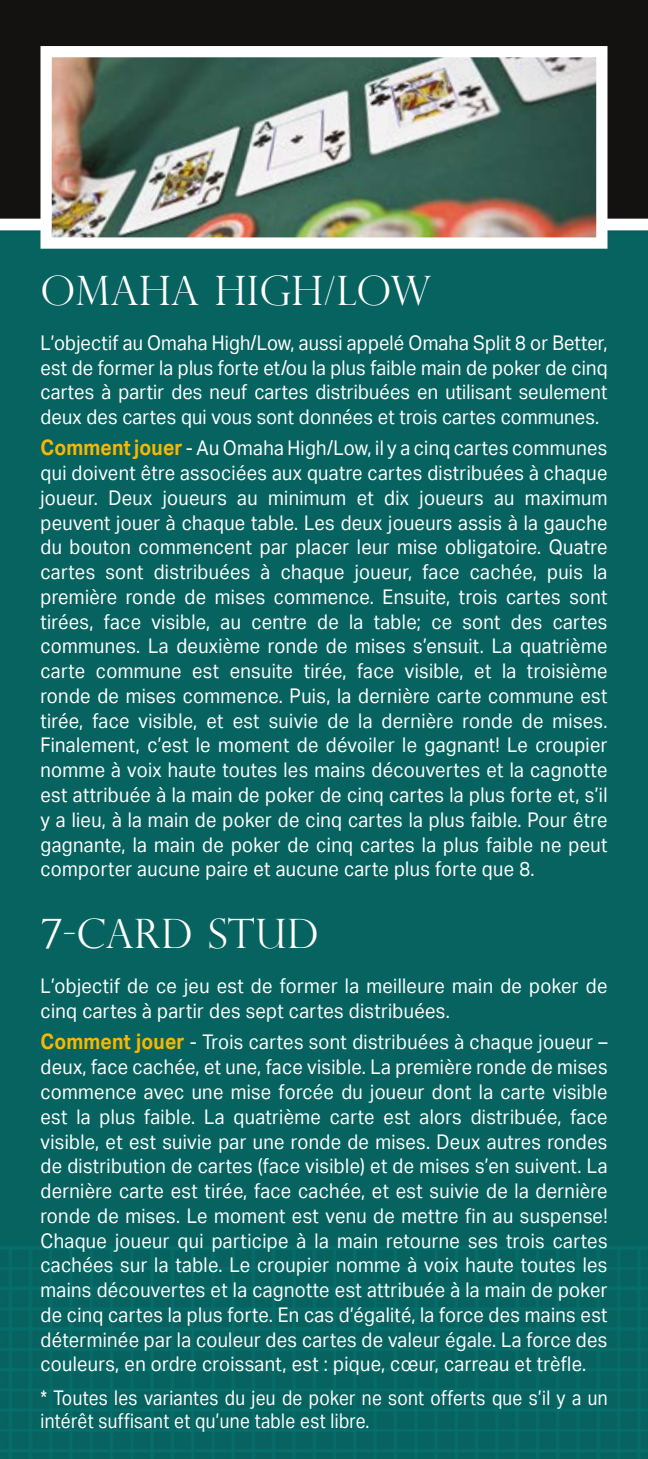
<style>
.page{position:relative;width:648px;height:1459px;background:#fff}
.page>*{position:absolute;margin:0;border:0;box-sizing:border-box;transform-origin:0 0}
.t1{font:300 40.5px "Perpetua Titling";letter-spacing:.01em;color:#fff}
.t2{font:20.25px/24.8px "Aktiv Grotesk";letter-spacing:.02em;color:#fff;text-align:justify;scale:.9 1}
.t3{font:20.25px/23.2px "Aktiv Grotesk";letter-spacing:.02em;color:#fff;scale:.85 1}
.s1{font-weight:700;font-size:21.38px;color:#fab700}
</style>
<div class="page">
<img style="left:0;top:0;width:648px;height:1458px">
<div style="left:0;top:218px;width:648px;height:12px;background:#fff"></div>
<img style="left:53px;top:58px;width:543px;height:179px">
<div style="left:41px;top:46px;width:567px;height:203px;border:11px solid #fff"></div>
<h1 class="t1" style="left:40px;top:266px;width:392px">OMAHA HIGH/LOW</h1>
<p class="t2" style="left:40px;top:330px;width:632px">L’objectif au Omaha High/Low, aussi appelé Omaha Split 8 or Better, est de former la plus forte et/ou la plus faible main de poker de cinq cartes à partir des neuf cartes distribuées en utilisant seulement deux des cartes qui vous sont données et trois cartes communes.</p>
<p class="t2" style="left:40px;top:436px;width:632px"><span class="s1">Comment jouer</span> - Au Omaha High/Low, il y a cinq cartes communes qui doivent être associées aux quatre cartes distribuées à chaque joueur. Deux joueurs au minimum et dix joueurs au maximum peuvent jouer à chaque table. Les deux joueurs assis à la gauche du bouton commencent par placer leur mise obligatoire. Quatre cartes sont distribuées à chaque joueur, face cachée, puis la première ronde de mises commence. Ensuite, trois cartes sont tirées, face visible, au centre de la table; ce sont des cartes communes. La deuxième ronde de mises s’ensuit. La quatrième carte commune est ensuite tirée, face visible, et la troisième ronde de mises commence. Puis, la dernière carte commune est tirée, face visible, et est suivie de la dernière ronde de mises.<br>Finalement, c’est le moment de dévoiler le gagnant! Le croupier nomme à voix haute toutes les mains découvertes et la cagnotte est attribuée à la main de poker de cinq cartes la plus forte et, s’il y a lieu, à la main de poker de cinq cartes la plus faible. Pour être gagnante, la main de poker de cinq cartes la plus faible ne peut comporter aucune paire et aucune carte plus forte que 8.</p>
<h1 class="t1" style="left:40px;top:909px;width:280px">7-CARD STUD</h1>
<p class="t2" style="left:40px;top:973px;width:631px">L’objectif de ce jeu est de former la meilleure main de poker de cinq cartes à partir des sept cartes distribuées.</p>
<p class="t2" style="left:40px;top:1029px;width:632px"><span class="s1">Comment jouer</span> - Trois cartes sont distribuées à chaque joueur – deux, face cachée, et une, face visible. La première ronde de mises commence avec une mise forcée du joueur dont la carte visible est la plus faible. La quatrième carte est alors distribuée, face visible, et est suivie par une ronde de mises. Deux autres rondes de distribution de cartes (face visible) et de mises s’en suivent. La dernière carte est tirée, face cachée, et est suivie de la dernière ronde de mises. Le moment est venu de mettre fin au suspense!<br>Chaque joueur qui participe à la main retourne ses trois cartes cachées sur la table. Le croupier nomme à voix haute toutes les mains découvertes et la cagnotte est attribuée à la main de poker de cinq cartes la plus forte. En cas d’égalité, la force des mains est déterminée par la couleur des cartes de valeur égale. La force des couleurs, en ordre croissant, est : pique, cœur, carreau et trèfle.</p>
<p class="t3" style="left:40px;top:1385px;width:669px">* Toutes les variantes du jeu de poker ne sont offerts que s’il y a un intérêt suffisant et qu’une table est libre.</p>
</div>
